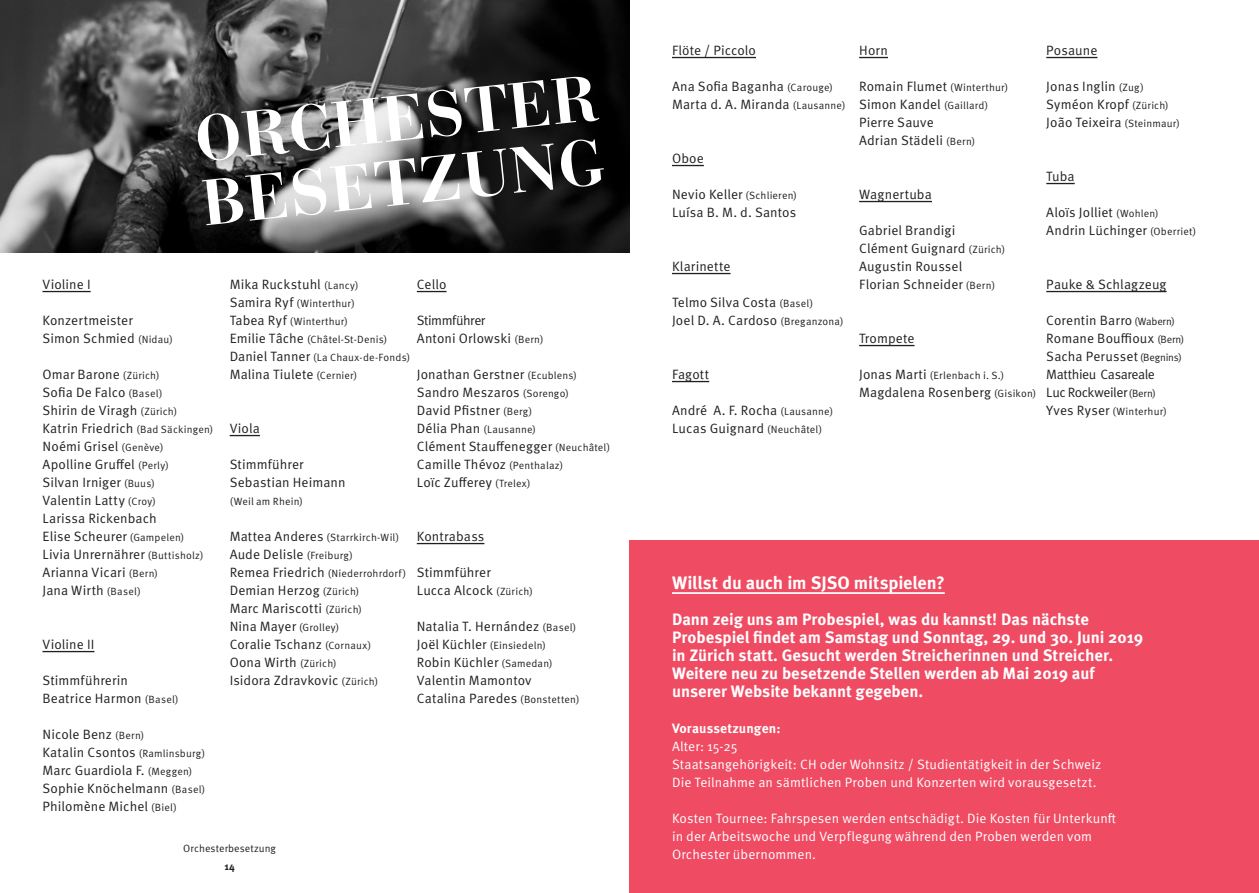
<style>
.page{position:relative;width:1259px;height:893px;background:#fff}
.page>*{position:absolute;margin:0;border:0;box-sizing:border-box;transform-origin:0 0}
.t1{font:700 64.05px/64.1px "Bauer Bodoni Std";color:#fff}
.t2{font:700 18px "Meta OT";letter-spacing:-.005em;color:#fff}
.t3{font:700 16.5px/18px "Meta OT";color:#fff}
.t4{font:13.5px/18px "Meta OT Norm";letter-spacing:.005em;color:#231f20}
.t5{font:13.5px/18px "Meta OT Norm";letter-spacing:.01em;color:#fff}
.t6{font:700 13.5px "Meta OT";letter-spacing:.01em;color:#fff}
.t7{font:10.5px/18px "Meta OT Norm";letter-spacing:.015em;color:#231f20}
.t8{font:700 10.5px "Meta OT";color:#231f20}
.s1{font-size:10.5px}
.s2{font-size:13.5px}
</style>
<div class="page">
<div style="left:629px;top:541px;width:630px;height:352px;background:#ef4b63"></div>
<img style="left:0;top:0;width:629px;height:253px">
<hr style="left:43px;top:291px;width:48px;height:1px;background:#231f20">
<hr style="left:43px;top:651px;width:51px;height:1px;background:#231f20">
<hr style="left:672px;top:57px;width:84px;height:1px;background:#231f20">
<hr style="left:672px;top:165px;width:32px;height:1px;background:#231f20">
<hr style="left:672px;top:273px;width:58px;height:1px;background:#231f20">
<hr style="left:672px;top:381px;width:37px;height:1px;background:#231f20">
<svg style="left:859px;top:57px;width:29px;height:1px"></svg>
<hr style="left:859px;top:201px;width:73px;height:1px;background:#231f20">
<hr style="left:859px;top:345px;width:55px;height:1px;background:#231f20">
<hr style="left:1046px;top:57px;width:51px;height:1px;background:#231f20">
<svg style="left:1046px;top:183px;width:28px;height:1px"></svg>
<hr style="left:1046px;top:291px;width:120px;height:1px;background:#231f20">
<hr style="left:672px;top:592px;width:273px;height:2px;background:#fff">
<hr style="left:230px;top:435px;width:30px;height:1px;background:#231f20">
<svg style="left:417px;top:291px;width:29px;height:1px"></svg>
<hr style="left:417px;top:543px;width:67px;height:1px;background:#231f20">
<h1 class="t1" style="left:192px;top:108px;width:406px;rotate:-6deg">ORCHESTER<br>BESETZUNG</h1>
<p class="t4" style="left:43px;top:275px;width:50px">Violine I</p>
<p class="t4" style="left:43px;top:311px;width:132px">Konzertmeister<br>Simon Schmied <span class="s1">(Nidau)</span></p>
<p class="t4" style="left:43px;top:365px;width:172px">Omar Barone <span class="s1">(Zürich)<br></span>Sofia De Falco <span class="s1">(Basel)<br></span>Shirin de Viragh <span class="s1">(Zürich)<br></span>Katrin Friedrich <span class="s1">(Bad Säckingen)<br></span>Noémi Grisel <span class="s1">(Genève)<br></span>Apolline Gruffel <span class="s1">(Perly)<br></span>Silvan Irniger <span class="s1">(Buus)<br></span>Valentin Latty <span class="s1">(Croy)<br></span>Larissa Rickenbach<br>Elise Scheurer <span class="s1">(Gampelen)<br></span>Livia Unrernährer <span class="s1">(Buttisholz)<br></span>Arianna Vicari <span class="s1">(Bern)<br></span>Jana Wirth <span class="s1">(Basel)</span></p>
<p class="t4" style="left:43px;top:635px;width:53px">Violine II</p>
<p class="t4" style="left:43px;top:671px;width:138px">Stimmführerin<br>Beatrice Harmon <span class="s1">(Basel)</span></p>
<p class="t4" style="left:43px;top:725px;width:164px">Nicole Benz <span class="s1">(Bern)<br></span>Katalin Csontos <span class="s1">(Ramlinsburg)<br></span>Marc Guardiola F. <span class="s1">(Meggen)<br></span>Sophie Knöchelmann <span class="s1">(Basel)<br></span>Philomène Michel <span class="s1">(Biel)</span></p>
<p class="t4" style="left:230px;top:275px;width:130px">Mika Ruckstuhl <span class="s1">(Lancy)</span></p>
<p class="t7" style="left:230px;top:294px;width:182px"><span class="s2">Samira Ryf</span> (Winterthur)<br><span class="s2">Tabea Ryf</span> (Winterthur)<br><span class="s2">Emilie Tâche</span> (Châtel-St-Denis)<br><span class="s2">Daniel Tanner</span> (La Chaux-de-Fonds)</p>
<p class="t4" style="left:230px;top:365px;width:129px">Malina Tiulete <span class="s1">(Cernier)</span></p>
<p class="t4" style="left:417px;top:275px;width:31px">Cello</p>
<p class="t4" style="left:417px;top:311px;width:128px">Stimmführer<br>Antoni Orlowski <span class="s1">(Bern)</span></p>
<p class="t4" style="left:417px;top:365px;width:162px">Jonathan Gerstner <span class="s1">(Ecublens)<br></span>Sandro Meszaros <span class="s1">(Sorengo)<br></span>David Pfistner <span class="s1">(Berg)</span></p>
<p class="t7" style="left:417px;top:420px;width:121px"><span class="s2">Délia Phan</span> (Lausanne)</p>
<p class="t4" style="left:417px;top:437px;width:195px">Clément Stauffenegger <span class="s1">(Neuchâtel)<br></span>Camille Thévoz <span class="s1">(Penthalaz)<br></span>Loïc Zufferey <span class="s1">(Trelex)</span></p>
<p class="t4" style="left:230px;top:419px;width:32px">Viola</p>
<p class="t4" style="left:230px;top:455px;width:117px">Stimmführer<br>Sebastian Heimann</p>
<p class="t7" style="left:230px;top:492px;width:75px">(Weil am Rhein)</p>
<p class="t7" style="left:230px;top:528px;width:171px"><span class="s2">Mattea Anderes</span> (Starrkirch-Wil)</p>
<p class="t4" style="left:230px;top:545px;width:125px">Aude Delisle <span class="s1">(Freiburg)</span></p>
<p class="t7" style="left:230px;top:564px;width:178px"><span class="s2">Remea Friedrich</span> (Niederrohrdorf)</p>
<p class="t4" style="left:230px;top:581px;width:150px">Demian Herzog <span class="s1">(Zürich)<br></span>Marc Mariscotti <span class="s1">(Zürich)<br></span>Nina Mayer <span class="s1">(Grolley)<br></span>Coralie Tschanz <span class="s1">(Cornaux)<br></span>Oona Wirth <span class="s1">(Zürich)<br></span>Isidora Zdravkovic <span class="s1">(Zürich)</span></p>
<p class="t4" style="left:417px;top:527px;width:69px">Kontrabass</p>
<p class="t4" style="left:417px;top:563px;width:117px">Stimmführer<br>Lucca Alcock <span class="s1">(Zürich)</span></p>
<p class="t4" style="left:417px;top:617px;width:161px">Natalia T. Hernández <span class="s1">(Basel)</span></p>
<p class="t7" style="left:417px;top:636px;width:131px"><span class="s2">Joël Küchler</span> (Einsiedeln)</p>
<p class="t4" style="left:417px;top:653px;width:164px">Robin Küchler <span class="s1">(Samedan)<br></span>Valentin Mamontov<br>Catalina Paredes <span class="s1">(Bonstetten)</span></p>
<p class="t7" style="left:183px;top:840px;width:94px">Orchesterbesetzung</p>
<p class="t8" style="left:224px;top:860px;width:12px">14</p>
<p class="t4" style="left:672px;top:41px;width:85px">Flöte / Piccolo</p>
<p class="t4" style="left:672px;top:77px;width:175px">Ana Sofia Baganha <span class="s1">(Carouge)<br></span>Marta d. A. Miranda <span class="s1">(Lausanne)</span></p>
<p class="t4" style="left:672px;top:149px;width:33px">Oboe</p>
<p class="t4" style="left:672px;top:185px;width:126px">Nevio Keller <span class="s1">(Schlieren)<br></span>Luísa B. M. d. Santos</p>
<p class="t4" style="left:672px;top:257px;width:60px">Klarinette</p>
<p class="t4" style="left:672px;top:293px;width:173px">Telmo Silva Costa <span class="s1">(Basel)<br></span>Joel D. A. Cardoso <span class="s1">(Breganzona)</span></p>
<p class="t4" style="left:672px;top:365px;width:39px">Fagott</p>
<p class="t4" style="left:672px;top:401px;width:162px">André A. F. Rocha <span class="s1">(Lausanne)<br></span>Lucas Guignard <span class="s1">(Neuchâtel)</span></p>
<p class="t4" style="left:859px;top:41px;width:30px">Horn</p>
<p class="t4" style="left:859px;top:77px;width:151px">Romain Flumet <span class="s1">(Winterthur)<br></span>Simon Kandel <span class="s1">(Gaillard)<br></span>Pierre Sauve<br>Adrian Städeli <span class="s1">(Bern)</span></p>
<p class="t4" style="left:859px;top:185px;width:74px">Wagnertuba</p>
<p class="t4" style="left:859px;top:221px;width:148px">Gabriel Brandigi<br>Clément Guignard <span class="s1">(Zürich)<br></span>Augustin Roussel<br>Florian Schneider <span class="s1">(Bern)</span></p>
<p class="t4" style="left:859px;top:329px;width:57px">Trompete</p>
<p class="t7" style="left:859px;top:366px;width:147px"><span class="s2">Jonas Marti</span> (Erlenbach i. S.)</p>
<p class="t4" style="left:859px;top:383px;width:179px">Magdalena Rosenberg <span class="s1">(Gisikon)</span></p>
<p class="t4" style="left:1046px;top:41px;width:53px">Posaune</p>
<p class="t4" style="left:1046px;top:77px;width:135px">Jonas Inglin <span class="s1">(Zug)<br></span>Syméon Kropf <span class="s1">(Zürich)<br></span>João Teixeira <span class="s1">(Steinmaur)</span></p>
<p class="t4" style="left:1046px;top:167px;width:30px">Tuba</p>
<p class="t4" style="left:1046px;top:203px;width:151px">Aloïs Jolliet <span class="s1">(Wohlen)<br></span>Andrin Lüchinger <span class="s1">(Oberriet)</span></p>
<p class="t4" style="left:1046px;top:275px;width:122px">Pauke &amp; Schlagzeug</p>
<p class="t4" style="left:1046px;top:311px;width:139px">Corentin Barro <span class="s1">(Wabern)<br></span>Romane Bouffioux <span class="s1">(Bern)<br></span>Sacha Perusset <span class="s1">(Begnins)<br></span>Matthieu Casareale<br>Luc Rockweiler <span class="s1">(Bern)</span></p>
<p class="t7" style="left:1046px;top:402px;width:122px"><span class="s2">Yves Ryser</span> (Winterhur)</p>
<h2 class="t2" style="left:672px;top:571px;width:274px">Willst du auch im SJSO mitspielen?</h2>
<p class="t3" style="left:672px;top:610px;width:473px">Dann zeig uns am Probespiel, was du kannst! Das nächste Probespiel findet am Samstag und Sonntag, 29. und 30. Juni 2019 in Zürich statt. Gesucht werden Streicherinnen und Streicher.<br>Weitere neu zu besetzende Stellen werden ab Mai 2019 auf unserer Website bekannt gegeben.</p>
<p class="t6" style="left:672px;top:719px;width:110px">Voraussetzungen:</p>
<p class="t5" style="left:672px;top:737px;width:431px">Alter: 15-25<br>Staatsangehörigkeit: CH oder Wohnsitz / Studientätigkeit in der Schweiz<br>Die Teilnahme an sämtlichen Proben und Konzerten wird vorausgesetzt.</p>
<p class="t5" style="left:672px;top:809px;width:446px">Kosten Tournee: Fahrspesen werden entschädigt. Die Kosten für Unterkunft in der Arbeitswoche und Verpflegung während den Proben werden vom<br>Orchester übernommen.</p>
</div>
